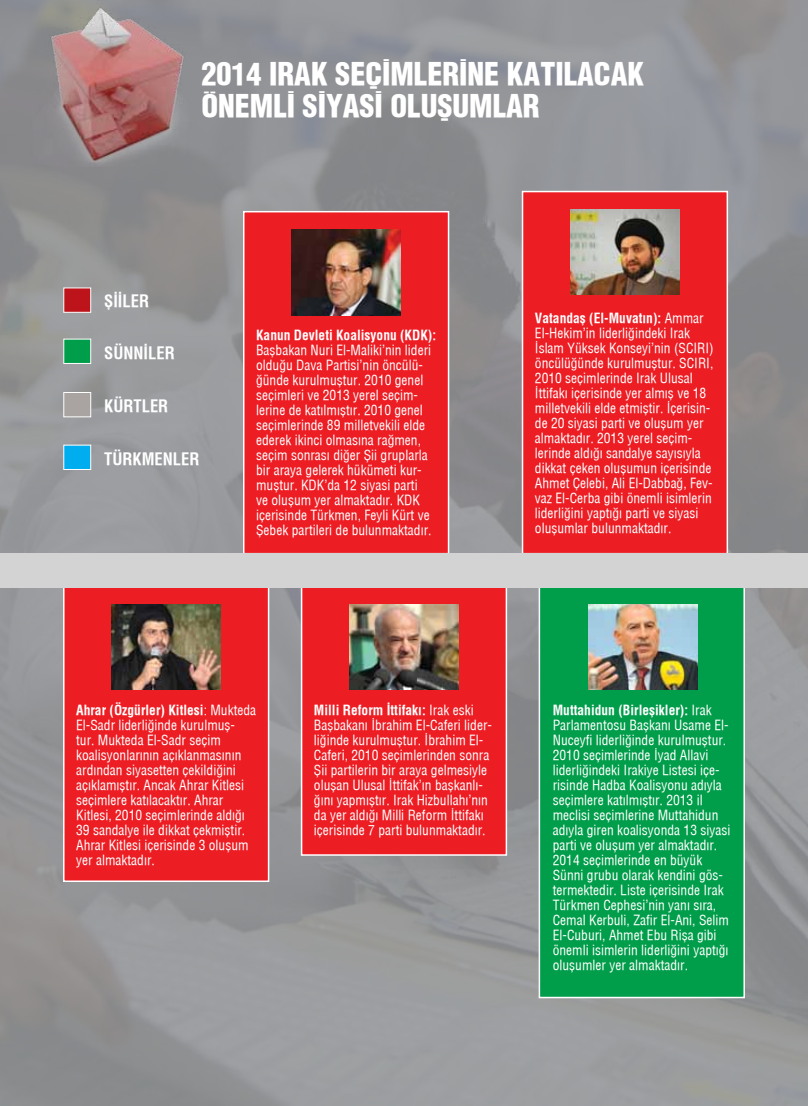
<style>
.page{position:relative;width:808px;height:1106px;background:#fff}
.page>*{position:absolute;margin:0;border:0;box-sizing:border-box;transform-origin:0 0}
.t1{font:900 condensed 30.15px/32px "Helvetica";color:#fff}
.t2{font:700 16.5px "Helvetica Condens";color:#fff}
.t3{font:13.5px/15px "Helvetica Condensed";color:#fff}
.t4{font:700 13.5px "Helvetica Condens";color:#fff}
.s1{font-family:"Helvetica Condensed";font-weight:400}
</style>
<div class="page">
<img style="left:0;top:0;width:808px;height:1106px">
<div style="left:301px;top:583px;width:206px;height:272px;background:#ed1d24;border:2px solid #fff"></div>
<div style="left:539px;top:583px;width:206px;height:415px;background:#009d4a;border:2px solid #fff"></div>
<div style="left:63px;top:583px;width:206px;height:299px;background:#ed1d24;border:2px solid #fff"></div>
<div style="left:243px;top:211px;width:206px;height:343px;background:#ed1d24;border:2px solid #fff"></div>
<div style="left:522px;top:191px;width:206px;height:363px;background:#ed1d24;border:2px solid #fff"></div>
<img style="left:292px;top:230px;width:108px;height:85px">
<img style="left:571px;top:209px;width:108px;height:85px">
<img style="left:112px;top:604px;width:108px;height:85px">
<img style="left:350px;top:604px;width:108px;height:85px">
<img style="left:588px;top:604px;width:109px;height:85px">
<img style="left:29px;top:0;width:163px;height:166px">
<div style="left:64px;top:288px;width:27px;height:24px;background:#bc141a"></div>
<div style="left:64px;top:339px;width:27px;height:24px;background:#009d4a"></div>
<div style="left:64px;top:392px;width:27px;height:25px;background:#a9a3a1;border:1px solid #fff"></div>
<div style="left:64px;top:445px;width:27px;height:24px;background:#00aeef"></div>
<div style="left:0;top:553px;width:808px;height:34px;background:#d2d3d2"></div>
<h1 class="t1" style="left:201px;top:57px;width:444px">2014 IRAK SEÇIMLERINE KATILACAK<br>ÖNEMLI SIYASI OLUŞUMLAR</h1>
<p class="t2" style="left:104px;top:291px;width:46px">ŞİİLER</p>
<p class="t2" style="left:104px;top:342px;width:72px">SÜNNİLER</p>
<p class="t2" style="left:104px;top:396px;width:66px">KÜRTLER</p>
<p class="t2" style="left:104px;top:448px;width:97px">TÜRKMENLER</p>
<p class="t4" style="left:256px;top:326px;width:181px">Kanun Devleti Koalisyonu (KDK):</p>
<p class="t3" style="left:256px;top:342px;width:177px">Başbakan Nuri El-Maliki’nin lideri olduğu Dava Partisi’nin öncülü&shy;ğünde kurulmuştur. 2010 genel seçimleri ve 2013 yerel seçim&shy;lerine de katılmıştır. 2010 genel seçimlerinde 89 milletvekili elde ederek ikinci olmasına rağmen, seçim sonrası diğer Şii gruplarla bir araya gelerek hükümeti kur&shy;muştur. KDK’da 12 siyasi parti ve oluşum yer almaktadır. KDK içerisinde Türkmen, Feyli Kürt ve<br>Şebek partileri de bulunmaktadır.</p>
<p class="t4" style="left:535px;top:310px;width:170px">Vatandaş (El-Muvatın): <span class="s1">Ammar</span></p>
<p class="t3" style="left:535px;top:325px;width:180px">El-Hekim’in liderliğindeki Irak İslam Yüksek Konseyi’nin (SCIRI) öncülüğünde kurulmuştur. SCIRI, 2010 seçimlerinde Irak Ulusal İttifakı içerisinde yer almış ve 18 milletvekili elde etmiştir. İçerisin&shy;de 20 siyasi parti ve oluşum yer almaktadır. 2013 yerel seçim&shy;lerinde aldığı sandalye sayısıyla dikkat çeken oluşumun içerisinde Ahmet Çelebi, Ali El-Dabbağ, Fev&shy;vaz El-Cerba gibi önemli isimlerin liderliğini yaptığı parti ve siyasi oluşumlar bulunmaktadır.</p>
<p class="t4" style="left:76px;top:702px;width:181px">Ahrar (Özgürler) Kitlesi<span class="s1">: Mukteda</span></p>
<p class="t3" style="left:76px;top:717px;width:174px">El-Sadr liderliğinde kurulmuş&shy;tur. Mukteda El-Sadr seçim koalisyonlarının açıklanmasının ardından siyasetten çekildiğini açıklamıştır. Ancak Ahrar Kitlesi seçimlere katılacaktır. Ahrar<br>Kitlesi, 2010 seçimlerinde aldığı<br>39 sandalye ile dikkat çekmiştir.<br>Ahrar Kitlesi içerisinde 3 oluşum yer almaktadır.</p>
<p class="t4" style="left:314px;top:702px;width:161px">Milli Reform İttifakı: <span class="s1">Irak eski</span></p>
<p class="t3" style="left:314px;top:717px;width:180px">Başbakanı İbrahim El-Caferi lider&shy;liğinde kurulmuştur. İbrahim El-Caferi, 2010 seçimlerinden sonra Şii partilerin bir araya gelmesiyle oluşan Ulusal İttifak’ın başkanlı&shy;ğını yapmıştır. Irak Hizbullahı’nın da yer aldığı Milli Reform İttifakı içerisinde 7 parti bulunmaktadır.</p>
<p class="t4" style="left:553px;top:702px;width:160px">Muttahidun (Birleşikler): <span class="s1">Irak</span></p>
<p class="t3" style="left:553px;top:717px;width:179px">Parlamentosu Başkanı Usame El-Nuceyfi liderliğinde kurulmuştur.<br>2010 seçimlerinde İyad Allavi liderliğindeki Irakiye Listesi içe&shy;risinde Hadba Koalisyonu adıyla seçimlere katılmıştır. 2013 il meclisi seçimlerine Muttahidun adıyla giren koalisyonda 13 siyasi parti ve oluşum yer almaktadır.<br>2014 seçimlerinde en büyük Sünni grubu olarak kendini gös&shy;termektedir. Liste içerisinde Irak Türkmen Cephesi’nin yanı sıra, Cemal Kerbuli, Zafir El-Ani, Selim El-Cuburi, Ahmet Ebu Rişa gibi önemli isimlerin liderliğini yaptığı oluşumler yer almaktadır.</p>
</div>
